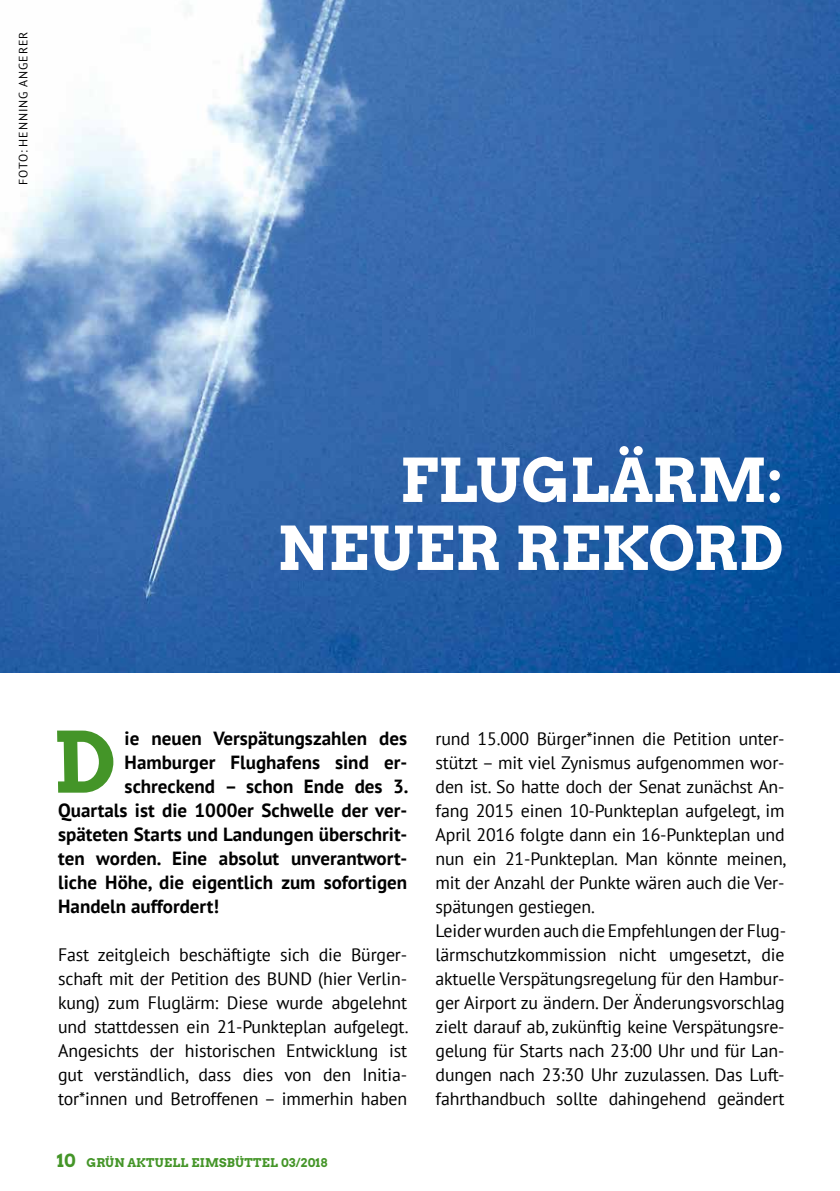
<style>
.page{position:relative;width:840px;height:1191px;background:#fff}
.page>*{position:absolute;margin:0;border:0;box-sizing:border-box;transform-origin:0 0}
.t1{font:83.8px "Arvo Gruen";color:#449528}
.t2{font:60px/68px "Arvo Gruen";letter-spacing:.005em;color:#fff;text-align:right}
.t3{font:700 19px "PT Sans";color:#000}
.t4{font:18px/24px "PT Sans";letter-spacing:-.01em;color:#000;text-align:justify}
.t5{font:12px "Arvo Gruen";letter-spacing:.02em;color:#449528}
.t6{font:12px "PT Sans";letter-spacing:.085em;color:#000}
.s1{font-size:18px}
</style>
<div class="page">
<img style="left:0;top:0;width:839px;height:672px">
<p class="t6" style="left:16px;top:185px;width:155px;rotate:-90deg">FOTO: HENNING ANGERER</p>
<h2 class="t2" style="left:277px;top:444px;width:507px">FLUGLÄRM:<br>NEUER REKORD</h2>
<h1 class="t1" style="left:53px;top:704px;width:66px">D</h1>
<p class="t3" style="left:125px;top:725px;width:284px">ie neuen Verspätungszahlen des</p>
<p class="t3" style="left:125px;top:749px;width:284px">Hamburger Flughafens sind er-</p>
<p class="t3" style="left:125px;top:773px;width:285px">schreckend – schon Ende des 3.</p>
<p class="t3" style="left:58px;top:797px;width:350px">Quartals ist die 1000er Schwelle der ver-</p>
<p class="t3" style="left:58px;top:821px;width:350px">späteten Starts und Landungen überschrit-</p>
<p class="t3" style="left:58px;top:845px;width:350px">ten worden. Eine absolut unverantwort-</p>
<p class="t3" style="left:58px;top:869px;width:350px">liche Höhe, die eigentlich zum sofortigen</p>
<p class="t3" style="left:58px;top:893px;width:162px">Handeln auffordert!</p>
<p class="t4" style="left:58px;top:942px;width:352px">Fast zeitgleich beschäftigte sich die Bürger&shy;schaft mit der Petition des BUND (hier Verlin&shy;kung) zum Fluglärm: Diese wurde abgelehnt und stattdessen ein 21-Punkteplan aufgelegt.<br>Angesichts der historischen Entwicklung ist gut verständlich, dass dies von den Initia&shy;tor*innen und Betroffenen – immerhin haben</p>
<p class="t5" style="left:57px;top:1153px;width:272px"><span class="s1">10</span> GRÜN AKTUELL EIMSBÜTTEL 03/2018</p>
<p class="t4" style="left:435px;top:726px;width:352px;text-align:left">rund 15.000 Bürger*innen die Petition unter&shy;stützt – mit viel Zynismus aufgenommen wor&shy;den ist. So hatte doch der Senat zunächst An&shy;fang 2015 einen 10-Punkteplan aufgelegt, im April 2016 folgte dann ein 16-Punkteplan und nun ein 21-Punkteplan. Man könnte meinen, mit der Anzahl der Punkte wären auch die Ver&shy;spätungen gestiegen.<br>Leider wurden auch die Empfehlungen der Flug&shy;lärmschutzkommission nicht umgesetzt, die aktuelle Verspätungsregelung für den Hambur&shy;ger Airport zu ändern. Der Änderungsvorschlag zielt darauf ab, zukünftig keine Verspätungsre&shy;gelung für Starts nach 23:00 Uhr und für Lan&shy;dungen nach 23:30 Uhr zuzulassen. Das Luft&shy;fahrthandbuch sollte dahingehend geändert</p>
</div>
